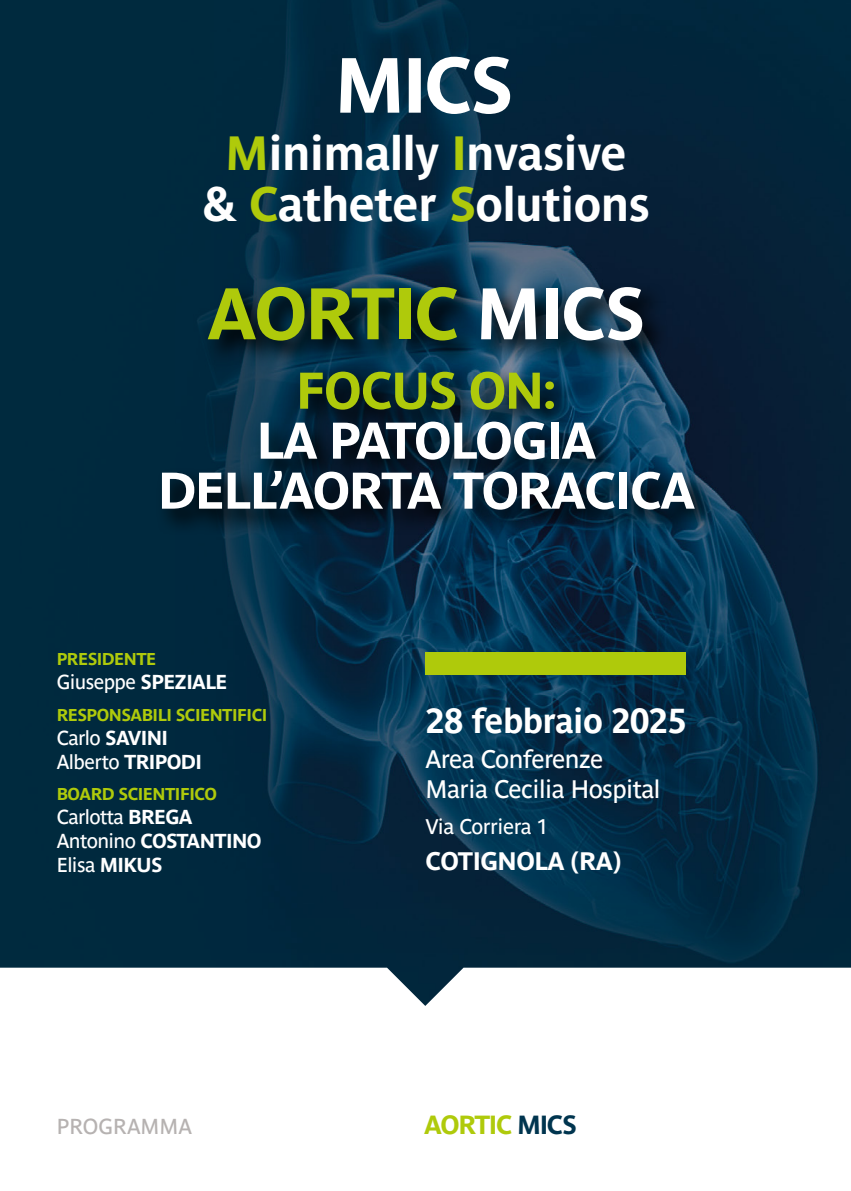
<style>
.page{position:relative;width:851px;height:1191px;background:#fff}
.page>*{position:absolute;margin:0;border:0;box-sizing:border-box;transform-origin:0 0}
.t1{font:700 72px "Parisine Std";letter-spacing:-.03em;color:#afca0b}
.t2{font:700 51px/50px "Parisine Std";letter-spacing:-.03em;color:#fff;text-align:center}
.t3{font:700 51px "Parisine Std";letter-spacing:-.03em;color:#afca0b}
.t4{font:700 47.6px/51.2px "Parisine Std";letter-spacing:-.015em;color:#fff;text-align:center}
.t5{font:700 34.4px "Parisine Std";letter-spacing:-.015em;color:#fff}
.t6{font:700 26px "Parisine Std";letter-spacing:-.05em;color:#afca0b}
.t7{font:25px/30px "Parisine Std";letter-spacing:-.02em;color:#fff}
.t8{font:700 25px "Parisine Std";letter-spacing:-.02em;color:#fff}
.t9{font:21.4px "Parisine Std";color:#b6b2b1}
.t10{font:21px "Parisine Std";letter-spacing:-.02em;color:#fff}
.t11{font:20px/24px "Parisine Std";letter-spacing:-.03em;color:#fff}
.t12{font:700 20px/24px "Parisine Std";letter-spacing:-.03em;color:#fff}
.t13{font:700 17px "Parisine Std";letter-spacing:-.03em;color:#afca0b}
.s1{color:#afca0b}
.s2{color:#fff}
.s3{font-weight:700}
.s4{font-weight:400}
.s5{color:#00354f}
</style>
<div class="page">
<img style="left:0;top:0;width:850px;height:967px">
<svg style="left:0;top:967px;width:850px;height:39px"></svg>
<svg style="left:203px;top:282px;width:465px;height:85px;background:#0b2d42"></svg>
<svg style="left:156px;top:367px;width:564px;height:169px;background:#082a41"></svg>
<svg style="left:340px;top:57px;width:170px;height:57px"></svg>
<div style="left:425px;top:652px;width:260px;height:23px;background:#afca0b"></div>
<h3 class="t4" style="left:202px;top:127px;width:449px"><span class="s1">M</span>inimally <span class="s1">I</span>nvasive &amp; <span class="s1">C</span>atheter <span class="s1">S</span>olutions</h3>
<h1 class="t1" style="left:207px;top:272px;width:439px">AORTIC <span class="s2">MICS</span></h1>
<h2 class="t3" style="left:296px;top:361px;width:262px">FOCUS ON:</h2>
<h2 class="t2" style="left:158px;top:415px;width:538px">LA PATOLOGIA<br>DELL’AORTA TORACICA</h2>
<p class="t13" style="left:57px;top:649px;width:101px">PRESIDENTE</p>
<p class="t11" style="left:57px;top:669px;width:172px">Giuseppe <span class="s3">SPEZIALE</span></p>
<p class="t13" style="left:57px;top:704px;width:212px">RESPONSABILI SCIENTIFICI</p>
<p class="t12" style="left:57px;top:725px;width:147px"><span class="s4">Carlo</span> SAVINI<br><span class="s4">Alberto</span> TRIPODI</p>
<p class="t13" style="left:57px;top:784px;width:162px">BOARD SCIENTIFICO</p>
<p class="t11" style="left:57px;top:805px;width:206px">Carlotta <span class="s3">BREGA<br></span>Antonino <span class="s3">COSTANTINO<br></span>Elisa <span class="s3">MIKUS</span></p>
<h3 class="t5" style="left:425px;top:700px;width:263px">28 febbraio 2025</h3>
<p class="t7" style="left:425px;top:744px;width:236px">Area Conferenze<br>Maria Cecilia Hospital</p>
<p class="t10" style="left:425px;top:815px;width:125px">Via Corriera 1</p>
<p class="t8" style="left:425px;top:847px;width:197px">COTIGNOLA (RA)</p>
<p class="t9" style="left:57px;top:1114px;width:137px">PROGRAMMA</p>
<h3 class="t6" style="left:424px;top:1110px;width:154px">AORTIC <span class="s5">MICS</span></h3>
</div>
